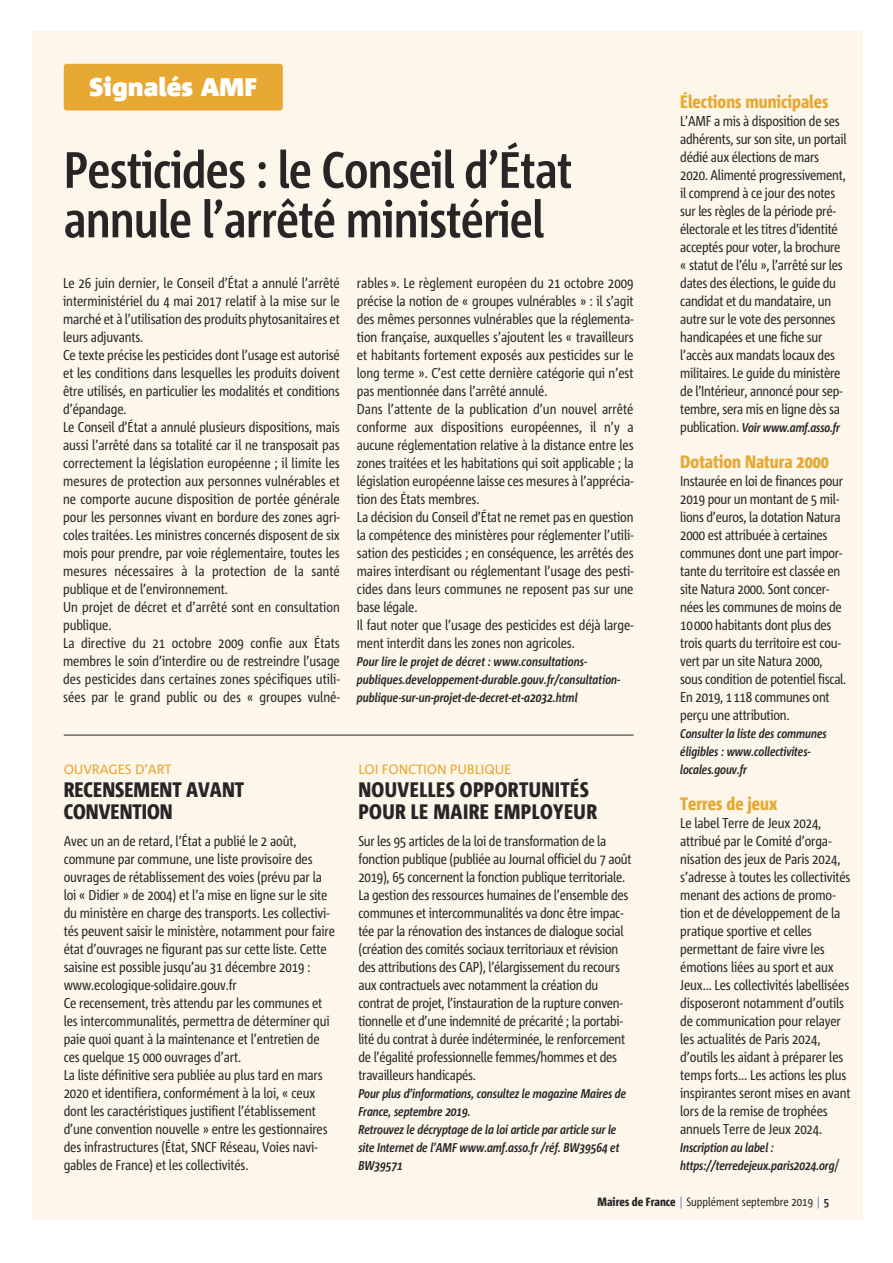
<style>
.page{position:relative;width:893px;height:1263px;background:#fff}
.page>*{position:absolute;margin:0;border:0;box-sizing:border-box;transform-origin:0 0}
.t1{font:700 51px/49.5px "Corpid C1 Cd";letter-spacing:-.015em;color:#272526}
.t2{font:900 25.5px "Corpid C1";color:#fff}
.t3{font:800 21px/22.5px "Corpid C1 Cd";letter-spacing:.02em;color:#272526}
.t4{font:800 21px/22.5px "Corpid C1 Cd";color:#272526}
.t5{font:800 18px "Corpid C1 Cd";color:#e7a934}
.t6{font:14.25px/18px "Corpid C1 Cd";letter-spacing:-.01em;color:#272526}
.t7{font:13.5px "Corpid C1";letter-spacing:-.01em;color:#e7a934}
.t8{font:italic 700 12.75px/18px "Corpid C1 Cd";letter-spacing:-.01em;color:#272526}
.t9{font:12px "Corpid C1 Cd";color:#272526}
.s1{font-weight:400;font-style:normal;font-size:14.25px}
.s2{font-weight:800}
.s3{color:#6185c2}
.s4{font-weight:700}
</style>
<div class="page">
<div style="left:32px;top:32px;width:830px;height:1188px;background:#fcf6eb"></div>
<div style="left:64px;top:64px;width:219px;height:47px;background:#e7a934;border-radius:3px"></div>
<hr style="left:64px;top:735px;width:570px;height:1px;background:#272526">
<h2 class="t2" style="left:89px;top:77px;width:170px">Signalés AMF</h2>
<h1 class="t1" style="left:64px;top:149px;width:510px">Pesticides : le Conseil d’État annule l’arrêté ministériel</h1>
<p class="t6" style="left:63px;top:275px;width:278px">Le 26 juin dernier, le Conseil d’État a annulé l’arrêté interministériel du 4 mai 2017 relatif à la mise sur le marché et à l’utilisation des produits phytosanitaires et leurs adjuvants.<br>Ce texte précise les pesticides dont l’usage est autorisé et les conditions dans lesquelles les produits doivent être utilisés, en particulier les modalités et conditions d’épandage.<br>Le Conseil d’État a annulé plusieurs dispositions, mais aussi l’arrêté dans sa totalité car il ne transposait pas correctement la législation européenne ; il limite les mesures de protection aux personnes vulnérables et ne comporte aucune disposition de portée générale pour les personnes vivant en bordure des zones agri&shy;coles traitées. Les ministres concernés disposent de six mois pour prendre, par voie réglementaire, toutes les mesures nécessaires à la protection de la santé publique et de l’environnement.<br>Un projet de décret et d’arrêté sont en consultation publique.<br>La directive du 21 octobre 2009 confie aux États membres le soin d’interdire ou de restreindre l’usage des pesticides dans certaines zones spécifiques utili&shy;sées par le grand public ou des « groupes vulné-</p>
<p class="t6" style="left:357px;top:275px;width:278px">rables». Le règlement européen du 21 octobre 2009 précise la notion de « groupes vulnérables » : il s’agit des mêmes personnes vulnérables que la réglementa&shy;tion française, auxquelles s’ajoutent les « travailleurs et habitants fortement exposés aux pesticides sur le long terme ». C’est cette dernière catégorie qui n’est pas mentionnée dans l’arrêté annulé.<br>Dans l’attente de la publication d’un nouvel arrêté conforme aux dispositions européennes, il n’y a aucune réglementation relative à la distance entre les zones traitées et les habitations qui soit applicable ; la législation européenne laisse ces mesures à l’apprécia&shy;tion des États membres.<br>La décision du Conseil d’État ne remet pas en question la compétence des ministères pour réglementer l’utili&shy;sation des pesticides ; en conséquence, les arrêtés des maires interdisant ou réglementant l’usage des pesti&shy;cides dans leurs communes ne reposent pas sur une base légale.<br>Il faut noter que l’usage des pesticides est déjà large&shy;ment interdit dans les zones non agricoles.</p>
<p class="t8" style="left:357px;top:654px;width:265px">Pour lire le projet de décret : www.consultations&shy;publiques.developpement-durable.gouv.fr/consultation&shy;publique-sur-un-projet-de-decret-et-a2032.html</p>
<p class="t7" style="left:64px;top:764px;width:110px">OUVRAGES D’ART</p>
<h3 class="t4" style="left:64px;top:779px;width:182px">RECENSEMENT AVANT<br>CONVENTION</h3>
<p class="t6" style="left:64px;top:833px;width:273px">Avec un an de retard, l’État a publié le 2 août, commune par commune, une liste provisoire des ouvrages de rétablissement des voies (prévu par la loi « Didier » de 2004) et l’a mise en ligne sur le site du ministère en charge des transports. Les collectivi&shy;tés peuvent saisir le ministère, notamment pour faire état d’ouvrages ne figurant pas sur cette liste. Cette saisine est possible jusqu’au 31 décembre 2019 : www.ecologique-solidaire.gouv.fr<br>Ce recensement, très attendu par les communes et les intercommunalités, permettra de déterminer qui paie quoi quant à la maintenance et l’entretien de ces quelque 15 000 ouvrages d’art.<br>La liste définitive sera publiée au plus tard en mars 2020 et identifiera, conformément à la loi, « ceux dont les caractéristiques justifient l’établissement d’une convention nouvelle » entre les gestionnaires des infrastructures (État, SNCF Réseau, Voies navi&shy;gables de France) et les collectivités.</p>
<p class="t7" style="left:358px;top:764px;width:155px">LOI FONCTION PUBLIQUE</p>
<h3 class="t3" style="left:358px;top:779px;width:240px">NOUVELLES OPPORTUNITÉS<br>POUR LE MAIRE EMPLOYEUR</h3>
<p class="t6" style="left:358px;top:833px;width:275px">Sur les 95 articles de la loi de transformation de la fonction publique (publiée au Journal officiel du 7 août 2019), 65 concernent la fonction publique territoriale.<br>La gestion des ressources humaines de l’ensemble des communes et intercommunalités va donc être impac&shy;tée par la rénovation des instances de dialogue social (création des comités sociaux territoriaux et révision des attributions des CAP), l’élargissement du recours aux contractuels avec notamment la création du contrat de projet, l’instauration de la rupture conven&shy;tionnelle et d’une indemnité de précarité ; la portabi&shy;lité du contrat à durée indéterminée, le renforcement de l’égalité professionnelle femmes/hommes et des travailleurs handicapés.</p>
<p class="t8" style="left:358px;top:1086px;width:269px">Pour plus d’informations, consultez le magazine Maires de France, septembre 2019.<br>Retrouvez le décryptage de la loi article par article sur le site Internet de l’AMF www.amf.asso.fr /réf. BW39564 et BW39571</p>
<p class="t5" style="left:680px;top:95px;width:150px">Élections municipales</p>
<p class="t6" style="left:680px;top:113px;width:168px">L’AMF a mis à disposition de ses adhérents, sur son site, un portail dédié aux élections de mars<br>2020. Alimenté progressivement, il comprend à ce jour des notes sur les règles de la période pré&shy;électorale et les titres d’identité acceptés pour voter, la brochure « statut de l’élu », l’arrêté sur les dates des élections, le guide du candidat et du mandataire, un autre sur le vote des personnes handicapées et une fiche sur l’accès aux mandats locaux des militaires. Le guide du ministère de l’Intérieur, annoncé pour sep&shy;tembre, sera mis en ligne dès sa</p>
<p class="t8" style="left:680px;top:420px;width:161px"><span class="s1">publication.</span> Voir www.amf.asso.fr</p>
<p class="t5" style="left:680px;top:455px;width:150px">Dotation Natura 2000</p>
<p class="t6" style="left:680px;top:473px;width:168px">Instaurée en loi de finances pour<br>2019 pour un montant de 5 mil&shy;lions d’euros, la dotation Natura<br>2000 est attribuée à certaines communes dont une part impor&shy;tante du territoire est classée en site Natura 2000. Sont concer&shy;nées les communes de moins de<br>10000 habitants dont plus des trois quarts du territoire est cou&shy;vert par un site Natura 2000, sous condition de potentiel fiscal.<br>En 2019, 1118 communes ont perçu une attribution.</p>
<p class="t8" style="left:680px;top:726px;width:148px">Consulter la liste des communes éligibles : www.collectivites&shy;locales.gouv.fr</p>
<p class="t5" style="left:680px;top:797px;width:99px">Terres de jeux</p>
<p class="t6" style="left:680px;top:815px;width:172px">Le label Terre de Jeux 2024, attribué par le Comité d’orga&shy;nisation des jeux de Paris 2024, s’adresse à toutes les collectivités menant des actions de promo&shy;tion et de développement de la pratique sportive et celles permettant de faire vivre les émotions liées au sport et aux<br>Jeux… Les collectivités labellisées disposeront notamment d’outils de communication pour relayer les actualités de Paris 2024, d’outils les aidant à préparer les temps forts... Les actions les plus inspirantes seront mises en avant lors de la remise de trophées annuels Terre de Jeux 2024.</p>
<p class="t8" style="left:680px;top:1140px;width:161px">Inscription au label : https://terredejeux.paris2024.org<span class="s1">/</span></p>
<p class="t9" style="left:598px;top:1197px;width:233px"><span class="s2">Maires de France</span> <span class="s3">|</span> Supplément septembre 2019 <span class="s3">|</span> <span class="s4">5</span></p>
</div>
